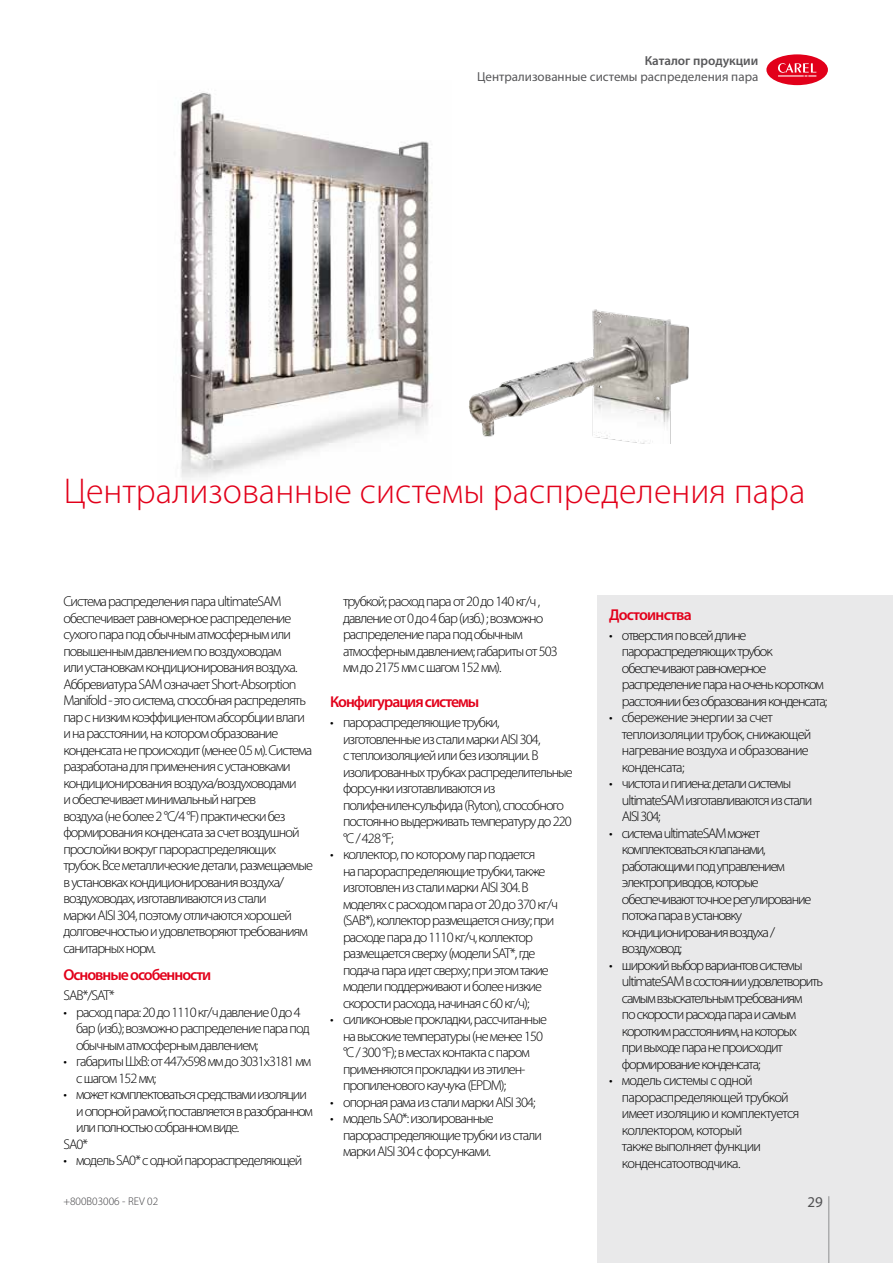
<style>
.page{position:relative;width:893px;height:1263px;background:#fff}
.page>*{position:absolute;margin:0;border:0;box-sizing:border-box;transform-origin:0 0}
.t1{font:300 36px "Myriad Pro";color:#e2001a}
.t2{font:600 15.75px "Myriad Pro";letter-spacing:-.065em;color:#e2001a}
.t3{font:15px "Myriad Pro";color:#58585a}
.t4{font:300 14.25px/16.5px "Myriad Pro";letter-spacing:-.065em;color:#000}
.t5{font:13.05px "Myriad Pro";color:#58585a}
.t6{font:600 13.05px "Myriad Pro";color:#58585a}
.t7{font:300 11.25px "Myriad Pro";color:#3e3d40}
</style>
<div class="page">
<div style="left:766px;top:54px;width:62px;height:31px;background:#e2001a;border-radius:50%"></div>
<svg style="left:778px;top:63px;width:38px;height:14px"></svg>
<img style="left:180px;top:91px;width:253px;height:387px">
<img style="left:468px;top:309px;width:221px;height:134px">
<div style="left:597px;top:595px;width:296px;height:668px;background:#e9e9ea"></div>
<p class="t6" style="left:645px;top:52px;width:115px">Каталог продукции</p>
<p class="t5" style="left:477px;top:68px;width:283px">Централизованные системы распределения пара</p>
<h1 class="t1" style="left:64px;top:470px;width:743px">Централизованные системы распределения пара</h1>
<p class="t4" style="left:63px;top:593px;width:251px">Система распределения пара ultimateSAM обеспечивает равномерное распределение сухого пара под обычным атмосферным или повышенным давлением по воздуховодам<br>или установкам кондиционирования воздуха.<br>Аббревиатура SAM означает Short-Absorption Manifold - это система, способная распределять пар с низким коэффициентом абсорбции влаги и на расстоянии, на котором образование конденсата не происходит (менее 0.5 м). Система разработана для применения с установками кондиционирования воздуха/воздуховодами<br>и обеспечивает минимальный нагрев<br>воздуха (не более 2 °C/4 °F) практически без формирования конденсата за счет воздушной прослойки вокруг парораспределяющих трубок. Все металлические детали, размещаемые в установках кондиционирования воздуха/ воздуховодах, изготавливаются из стали<br>марки AISI 304, поэтому отличаются хорошей долговечностью и удовлетворяют требованиям санитарных норм.</p>
<p class="t2" style="left:63px;top:965px;width:149px">Основные особенности</p>
<p class="t4" style="left:63px;top:987px;width:53px">SAB*/SAT*</p>
<p class="t4" style="left:76px;top:1003px;width:235px;text-indent:-13px">• расход пара: 20 до 1110 кг/ч давление 0 до 4 бар (изб.); возможно распределение пара под обычным атмосферным давлением;</p>
<p class="t4" style="left:76px;top:1053px;width:237px;text-indent:-13px">• габариты ШxВ: от 447x598 мм до 3031x3181 мм с шагом 152 мм;</p>
<p class="t4" style="left:63px;top:1086px;width:245px">• может комплектоваться средствами изоляции</p>
<p class="t4" style="left:76px;top:1102px;width:238px">и опорной рамой; поставляется в разобранном</p>
<p class="t4" style="left:76px;top:1119px;width:165px">или полностью собранном виде.</p>
<p class="t4" style="left:63px;top:1135px;width:26px">SA0*</p>
<p class="t4" style="left:63px;top:1152px;width:241px">• модель SA0* с одной парораспределяющей</p>
<p class="t7" style="left:63px;top:1194px;width:96px">+800B03006 - REV 02</p>
<p class="t4" style="left:343px;top:593px;width:216px">трубкой; расход пара от 20 до 140 кг/ч , давление от 0 до 4 бар (изб.) ; возможно распределение пара под обычным атмосферным давлением; габариты от 503 мм до 2175 мм с шагом 152 мм).</p>
<p class="t2" style="left:330px;top:692px;width:151px">Конфигурация системы</p>
<p class="t4" style="left:343px;top:714px;width:231px;text-indent:-13px">• парораспределяющие трубки, изготовленные из стали марки AISI 304,<br>с теплоизоляцией или без изоляции. В изолированных трубках распределительные форсунки изготавливаются из полифениленсульфида (Ryton), способного постоянно выдерживать температуру до 220 °C / 428 °F;</p>
<p class="t4" style="left:343px;top:846px;width:217px;text-indent:-13px">• коллектор, по которому пар подается<br>на парораспределяющие трубки, также изготовлен из стали марки AISI 304. В моделях с расходом пара от 20 до 370 кг/ч (SAB*), коллектор размещается снизу; при расходе пара до 1110 кг/ч, коллектор размещается сверху (модели SAT*, где подача пара идет сверху; при этом такие модели поддерживают и более низкие скорости расхода, начиная с 60 кг/ч);</p>
<p class="t4" style="left:343px;top:1011px;width:206px;text-indent:-13px">• силиконовые прокладки, рассчитанные на высокие температуры (не менее 150 °C / 300°F); в местах контакта с паром применяются прокладки из этилен&shy;пропиленового каучука (EPDM);</p>
<p class="t4" style="left:330px;top:1093px;width:207px">• опорная рама из стали марки AISI 304;</p>
<p class="t4" style="left:343px;top:1110px;width:200px;text-indent:-13px">• модель SA0*: изолированные парораспределяющие трубки из стали марки AISI 304 с форсунками.</p>
<p class="t2" style="left:609px;top:605px;width:84px">Достоинства</p>
<p class="t4" style="left:622px;top:626px;width:207px;text-indent:-13px">• отверстия по всей длине парораспределяющих трубок обеспечивают равномерное распределение пара на очень коротком расстоянии без образования конденсата;</p>
<p class="t4" style="left:622px;top:709px;width:191px;text-indent:-13px">• сбережение энергии за счет теплоизоляции трубок, снижающей нагревание воздуха и образование конденсата;</p>
<p class="t4" style="left:622px;top:775px;width:192px;text-indent:-13px">• чистота и гигиена: детали системы ultimateSAM изготавливаются из стали<br>AISI 304;</p>
<p class="t4" style="left:622px;top:824px;width:191px;text-indent:-13px">• система ultimateSAM может комплектоваться клапанами, работающими под управлением электроприводов, которые обеспечивают точное регулирование потока пара в установку кондиционирования воздуха / воздуховод;</p>
<p class="t4" style="left:622px;top:956px;width:203px;text-indent:-13px">• широкий выбор вариантов системы ultimateSAM в состоянии удовлетворить самым взыскательным требованиям<br>по скорости расхода пара и самым коротким расстояниям, на которых<br>при выходе пара не происходит формирование конденсата;</p>
<p class="t4" style="left:622px;top:1072px;width:179px;text-indent:-13px">• модель системы с одной парораспределяющей трубкой имеет изоляцию и комплектуется коллектором, который<br>также выполняет функции конденсатоотводчика.</p>
<p class="t3" style="left:807px;top:1193px;width:17px">29</p>
</div>
